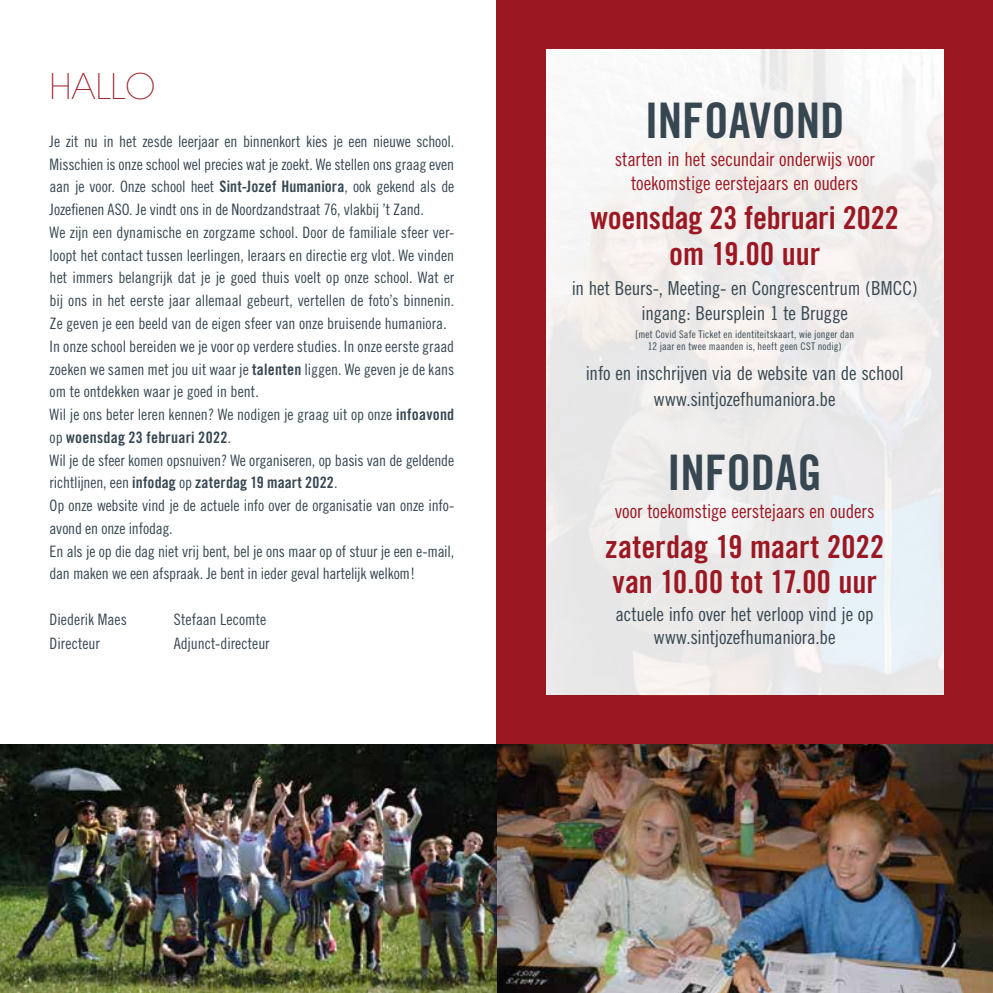
<style>
.page{position:relative;width:993px;height:993px;background:#fff}
.page>*{position:absolute;margin:0;border:0;box-sizing:border-box;transform-origin:0 0}
.t1{font:49px "Trade Gothic Bold Cond Twenty";letter-spacing:-.005em;color:#364751}
.t2{font:200 35px "Avant Garde";color:#9b1823}
.t3{font:31.5px/35px "Trade Gothic Bold Cond Twenty";color:#9b1823;text-align:center}
.t4{font:19.25px/25.2px "Trade Gothic Cond Eighteen";letter-spacing:-.01em;color:#364751;text-align:center}
.t5{font:19.25px/23.1px "Trade Gothic Cond Eighteen";letter-spacing:-.01em;color:#9b1823;text-align:center}
.t6{font:15.75px/22.8px "Trade Gothic Cond Eighteen";letter-spacing:-.005em;color:#364751}
.t7{font:15.75px "Trade Gothic Bold Cond Twenty";letter-spacing:.015em;color:#364751}
.t8{font:10.5px/12.6px "Trade Gothic Cond Eighteen";letter-spacing:.015em;color:#364751;text-align:center}
.s1{font-family:"Trade Gothic Bold Cond Twenty"}
.s2{font-family:"Trade Gothic Cond Eighteen"}
</style>
<div class="page">
<div style="left:496px;top:0;width:496px;height:744px;background:#9b1823"></div>
<img style="left:546px;top:50px;width:397px;height:644px">
<img style="left:0;top:744px;width:992px;height:248px">
<h2 class="t2" style="left:50px;top:66px;width:107px">HALLO</h2>
<p class="t6" style="left:50px;top:130px;width:406px">Je zit nu in het zesde leerjaar en binnenkort kies je een nieuwe school.<br>Misschien is onze school wel precies wat je zoekt. We stellen ons graag even aan je voor. Onze school heet <span class="s1">Sint-Jozef Humaniora</span>, ook gekend als de Jozefienen ASO. Je vindt ons in de Noordzandstraat 76, vlakbij ’t Zand.<br>We zijn een dynamische en zorgzame school. Door de familiale sfeer ver&shy;loopt het contact tussen leerlingen, leraars en directie erg vlot. We vinden het immers belangrijk dat je je goed thuis voelt op onze school. Wat er bij ons in het eerste jaar allemaal gebeurt, vertellen de foto’s binnenin.<br>Ze geven je een beeld van de eigen sfeer van onze bruisende humaniora.<br>In onze school bereiden we je voor op verdere studies. In onze eerste graad zoeken we samen met jou uit waar je <span class="s1">talenten</span> liggen. We geven je de kans om te ontdekken waar je goed in bent.<br>Wil je ons beter leren kennen? We nodigen je graag uit op onze <span class="s1">infoavond</span></p>
<p class="t7" style="left:50px;top:427px;width:183px"><span class="s2">op</span> woensdag 23 februari 2022<span class="s2">.</span></p>
<p class="t6" style="left:50px;top:448px;width:406px">Wil je de sfeer komen opsnuiven? We organiseren, op basis van de geldende</p>
<p class="t7" style="left:50px;top:473px;width:289px"><span class="s2">richtlijnen, een</span> infodag <span class="s2">op</span> zaterdag 19 maart 2022<span class="s2">.</span></p>
<p class="t6" style="left:50px;top:493px;width:406px">Op onze website vind je de actuele info over de organisatie van onze info&shy;avond en onze infodag.<br>En als je op die dag niet vrij bent, bel je ons maar op of stuur je een e-mail, dan maken we een afspraak. Je bent in ieder geval hartelijk welkom!</p>
<p class="t6" style="left:50px;top:607px;width:79px">Diederik Maes</p>
<p class="t6" style="left:174px;top:607px;width:94px">Stefaan Lecomte</p>
<p class="t6" style="left:50px;top:631px;width:52px">Directeur</p>
<p class="t6" style="left:174px;top:631px;width:97px">Adjunct-directeur</p>
<h1 class="t1" style="left:644px;top:91px;width:201px">INFOAVOND</h1>
<p class="t5" style="left:614px;top:148px;width:261px">starten in het secundair onderwijs voor toekomstige eerstejaars en ouders</p>
<h3 class="t3" style="left:590px;top:200px;width:310px">woensdag 23 februari 2022 om 19.00 uur</h3>
<p class="t4" style="left:571px;top:275px;width:347px">in het Beurs-, Meeting- en Congrescentrum (BMCC) ingang: Beursplein 1 te Brugge</p>
<p class="t8" style="left:635px;top:327px;width:220px">[met Covid Safe Ticket en identiteitskaart, wie jonger dan<br>12 jaar en twee maanden is, heeft geen CST nodig)</p>
<p class="t4" style="left:585px;top:360px;width:319px">info en inschrijven via de website van de school www.sintjozefhumaniora.be</p>
<h1 class="t1" style="left:667px;top:442px;width:156px">INFODAG</h1>
<p class="t5" style="left:614px;top:499px;width:261px">voor toekomstige eerstejaars en ouders</p>
<h3 class="t3" style="left:605px;top:528px;width:280px;text-align:left">zaterdag 19 maart 2022 van 10.00 tot 17.00 uur</h3>
<p class="t4" style="left:615px;top:602px;width:259px;line-height:23.1px">actuele info over het verloop vind je op www.sintjozefhumaniora.be</p>
</div>
